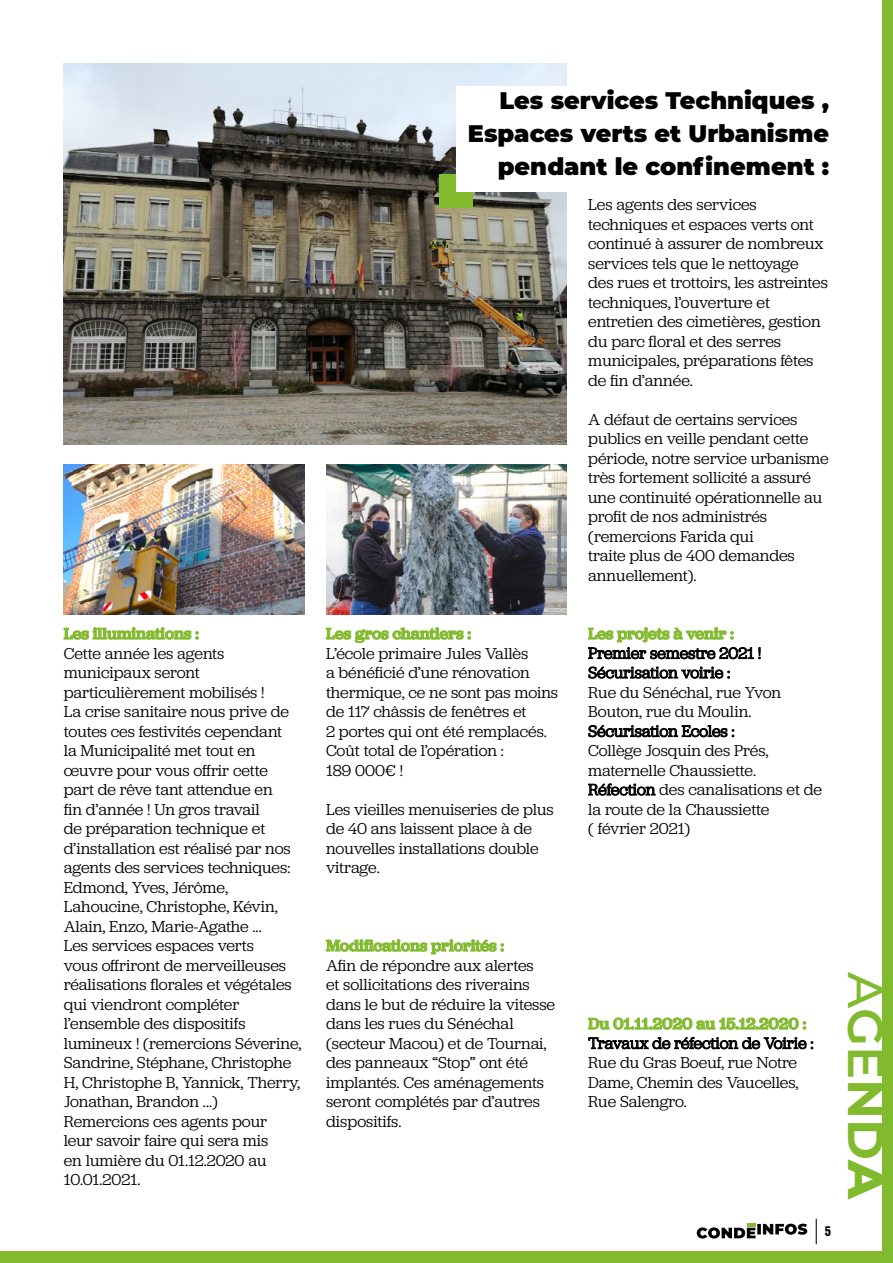
<style>
.page{position:relative;width:893px;height:1263px;background:#fff}
.page>*{position:absolute;margin:0;border:0;box-sizing:border-box;transform-origin:0 0}
.t1{font:600 49.5px "Montserrat";color:#81ba2d}
.t2{font:900 24px/33px "Montserrat";color:#000;text-align:right}
.t3{font:16.5px/19.5px "Jubilat";color:#000}
.t4{font:500 16.5px "Jubilat";color:#81ba2d}
.t5{font:900 13.5px "Nimbus San Con L";color:#000}
.s1{font-weight:500}
.s2{font-weight:700}
.s3{font-weight:800}
</style>
<div class="page">
<img style="left:64px;top:465px;width:241px;height:150px">
<img style="left:326px;top:465px;width:241px;height:150px">
<img style="left:64px;top:64px;width:503px;height:380px">
<svg style="left:816px;top:1219px;width:1px;height:25px"></svg>
<svg style="left:697px;top:1224px;width:110px;height:14px"></svg>
<div style="left:0;top:1252px;width:893px;height:11px;background:#81ba2d"></div>
<div style="left:882px;top:0;width:11px;height:1263px;background:#81ba2d"></div>
<div style="left:440px;top:175px;width:33px;height:33px;background:#81ba2d"></div>
<div style="left:456px;top:86px;width:373px;height:105px;background:#fff"></div>
<svg style="left:588px;top:1018px;width:218px;height:11px"></svg>
<svg style="left:588px;top:1037px;width:225px;height:12px"></svg>
<svg style="left:588px;top:627px;width:173px;height:52px"></svg>
<svg style="left:588px;top:725px;width:146px;height:13px"></svg>
<svg style="left:588px;top:783px;width:68px;height:13px"></svg>
<svg style="left:326px;top:627px;width:145px;height:16px"></svg>
<svg style="left:326px;top:939px;width:178px;height:15px"></svg>
<svg style="left:64px;top:627px;width:135px;height:12px"></svg>
<p class="t4" style="left:64px;top:623px;width:137px">Les illuminations :</p>
<p class="t3" style="left:64px;top:643px;width:239px">Cette année les agents municipaux seront particulièrement mobilisés !<br>La crise sanitaire nous prive de toutes ces festivités cependant<br>la Municipalité met tout en œuvre pour vous offrir cette part de rêve tant attendue en<br>fin d’année ! Un gros travail<br>de préparation technique et d’installation est réalisé par nos agents des services techniques:<br>Edmond, Yves, Jérôme,<br>Lahoucine, Christophe, Kévin,<br>Alain, Enzo, Marie-Agathe ...<br>Les services espaces verts<br>vous offriront de merveilleuses réalisations florales et végétales qui viendront compléter l’ensemble des dispositifs lumineux ! (remercions Séverine,<br>Sandrine, Stéphane, Christophe<br>H, Christophe B, Yannick, Therry,<br>Jonathan, Brandon ...)<br>Remercions ces agents pour<br>leur savoir faire qui sera mis<br>en lumière du 01.12.2020 au<br>10.01.2021.</p>
<h2 class="t2" style="left:468px;top:83px;width:363px">Les services Techniques ,<br>Espaces verts et Urbanisme pendant le confinement :</h2>
<p class="t4" style="left:326px;top:623px;width:147px">Les gros chantiers :</p>
<p class="t3" style="left:326px;top:643px;width:234px">L’école primaire Jules Vallès<br>a bénéficié d’une rénovation thermique, ce ne sont pas moins de 117 châssis de fenêtres et<br>2 portes qui ont été remplacés.<br>Coût total de l’opération :<br>189 000€ !</p>
<p class="t3" style="left:326px;top:799px;width:229px">Les vieilles menuiseries de plus de 40 ans laissent place à de nouvelles installations double vitrage.</p>
<p class="t3" style="left:588px;top:194px;width:241px">Les agents des services techniques et espaces verts ont continué à assurer de nombreux services tels que le nettoyage des rues et trottoirs, les astreintes techniques, l’ouverture et entretien des cimetières, gestion du parc floral et des serres municipales, préparations fêtes de fin d’année.</p>
<p class="t3" style="left:588px;top:409px;width:242px">A défaut de certains services publics en veille pendant cette période, notre service urbanisme très fortement sollicité a assuré une continuité opérationnelle au profit de nos administrés (remercions Farida qui<br>traite plus de 400 demandes annuellement).</p>
<p class="t4" style="left:588px;top:623px;width:147px">Les projets à venir :</p>
<p class="t3" style="left:588px;top:643px;width:235px">Premier semestre 2021 !<br>Sécurisation voirie :<br>Rue du Sénéchal, rue Yvon<br>Bouton, rue du Moulin.<br>Sécurisation Ecoles :<br>Collège Josquin des Prés, maternelle Chaussiette.<br>Réfection des canalisations et de la route de la Chaussiette<br>( février 2021)</p>
<p class="t4" style="left:326px;top:935px;width:180px">Modifications priorités :</p>
<p class="t3" style="left:326px;top:955px;width:231px">Afin de répondre aux alertes<br>et sollicitations des riverains dans le but de réduire la vitesse dans les rues du Sénéchal (secteur Macou) et de Tournai, des panneaux “Stop” ont été implantés. Ces aménagements seront complétés par d’autres dispositifs.</p>
<p class="t4" style="left:588px;top:1013px;width:220px">Du 01.11.2020 au 15.12.2020 :</p>
<p class="t3" style="left:588px;top:1033px;width:227px">Travaux de réfection de Voirie :<br>Rue du Gras Boeuf, rue Notre<br>Dame, Chemin des Vaucelles,<br>Rue Salengro.</p>
<p class="t5" style="left:825px;top:1221px;width:8px">5</p>
<h1 class="t1" style="left:901px;top:972px;width:230px;rotate:90deg"><span class="s1">A</span>GE<span class="s2">ND</span><span class="s3">A</span></h1>
</div>
